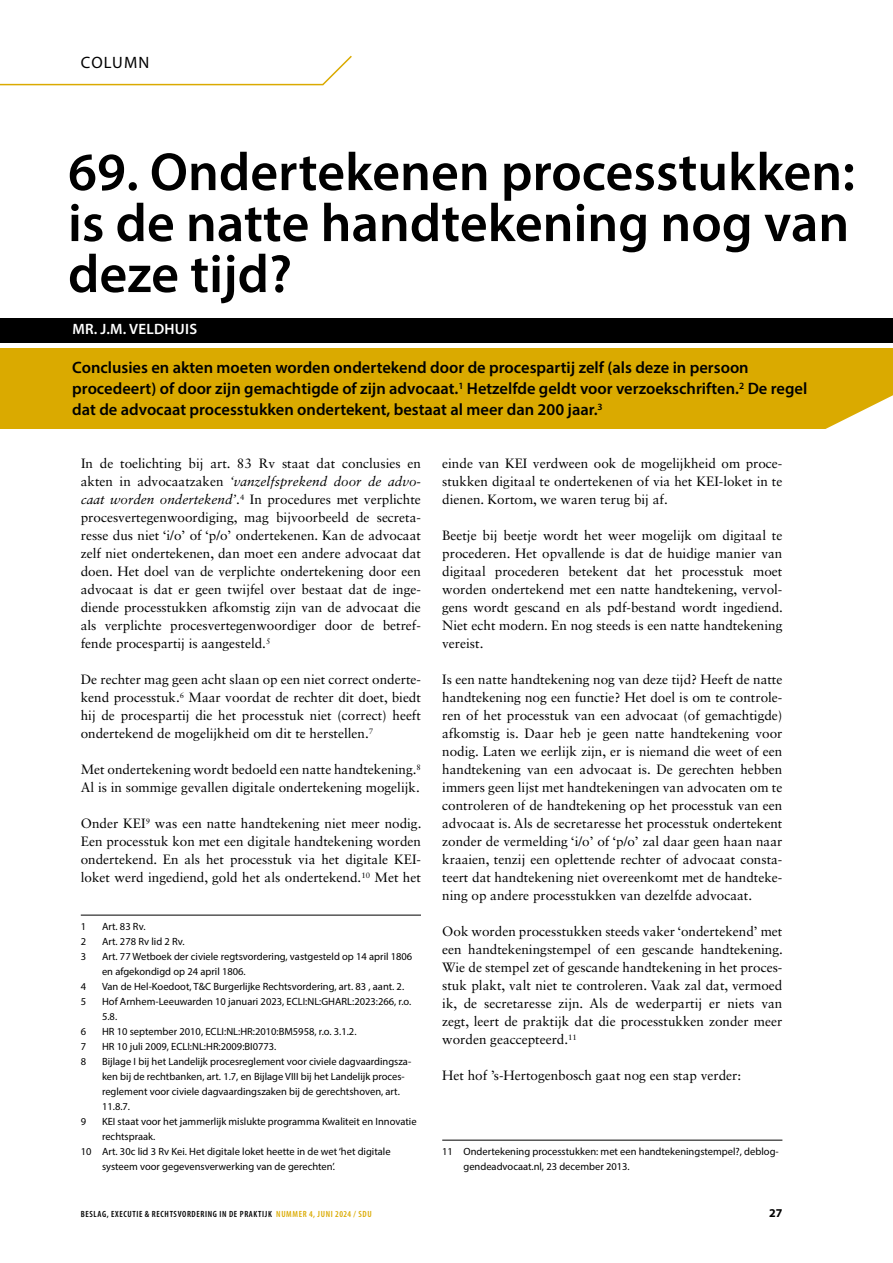
<style>
.page{position:relative;width:893px;height:1263px;background:#fff}
.page>*{position:absolute;margin:0;border:0;box-sizing:border-box;transform-origin:0 0}
.t1{font:600 54px/51px "Myriad Pro";color:#000;text-align:justify}
.t2{font:600 16.5px/21px "Myriad Pro";color:#000}
.t3{font:16.5px "Myriad Pro";color:#000}
.t4{font:600 15px "Myriad Pro";letter-spacing:.02em;color:#fff}
.t5{font:13.5px/18px "Sabon LT Std";color:#000;text-align:justify}
.t6{font:700 12px "Myriad Pro";color:#000}
.t7{font:10.5px/15px "Myriad Pro";color:#000}
.t8{font:600 condensed 9px "Myriad Pro";letter-spacing:.07em;color:#000}
.s1{font-style:italic}
.s2{color:#daaa00}
</style>
<div class="page">
<div style="left:0;top:318px;width:893px;height:24px;background:#000"></div>
<svg style="left:0;top:55px;width:352px;height:31px"></svg>
<hr style="left:81px;top:915px;width:340px;height:1px;background:#000">
<hr style="left:442px;top:1140px;width:340px;height:1px;background:#000">
<div style="left:0;top:348px;width:893px;height:80px;background:#daaa00"></div>
<svg style="left:816px;top:428px;width:77px;height:1px"></svg>
<p class="t3" style="left:81px;top:53px;width:44px">Column</p>
<h1 class="t1" style="left:68px;top:145px;width:788px">69. Ondertekenen processtukken: is de natte handtekening nog van deze tijd?</h1>
<p class="t4" style="left:72px;top:320px;width:126px">MR. J.M. VELDHUIS</p>
<p class="t2" style="left:72px;top:357px;width:736px">Conclusies en akten moeten worden ondertekend door de procespartij zelf (als deze in persoon procedeert) of door zijn gemachtigde of zijn advocaat.<sup>1</sup> Hetzelfde geldt voor verzoekschriften.<sup>2</sup> De regel dat de advocaat processtukken ondertekent, bestaat al meer dan 200 jaar.<sup>3</sup></p>
<p class="t5" style="left:81px;top:454px;width:342px">In de toelichting bij art. 83 Rv staat dat conclusies en akten in advocaatzaken <span class="s1">‘vanzelfsprekend door de advo&shy;caat worden ondertekend’</span>.<sup>4</sup> In procedures met verplichte procesvertegenwoordiging, mag bijvoorbeeld de secreta&shy;resse dus niet ‘i/o’ of ‘p/o’ ondertekenen. Kan de advocaat zelf niet ondertekenen, dan moet een andere advocaat dat doen. Het doel van de verplichte ondertekening door een advocaat is dat er geen twijfel over bestaat dat de inge&shy;diende processtukken afkomstig zijn van de advocaat die als verplichte procesvertegenwoordiger door de betref&shy;fende procespartij is aangesteld.<sup>5</sup></p>
<p class="t5" style="left:81px;top:670px;width:342px">De rechter mag geen acht slaan op een niet correct onderte&shy;kend processtuk.<sup>6</sup> Maar voordat de rechter dit doet, biedt hij de procespartij die het processtuk niet (correct) heeft ondertekend de mogelijkheid om dit te herstellen.<sup>7</sup></p>
<p class="t5" style="left:81px;top:760px;width:342px">Met ondertekening wordt bedoeld een natte handtekening.<sup>8<br></sup>Al is in sommige gevallen digitale ondertekening mogelijk.</p>
<p class="t5" style="left:81px;top:814px;width:342px">Onder KEI<sup>9</sup> was een natte handtekening niet meer nodig.<br>Een processtuk kon met een digitale handtekening worden ondertekend. En als het processtuk via het digitale KEI&shy;loket werd ingediend, gold het als ondertekend.<sup>10</sup> Met het</p>
<p class="t7" style="left:81px;top:919px;width:7px">1</p>
<p class="t7" style="left:102px;top:919px;width:45px">Art. 83 Rv.</p>
<p class="t7" style="left:81px;top:934px;width:7px">2</p>
<p class="t7" style="left:102px;top:934px;width:84px">Art. 278 Rv lid 2 Rv.</p>
<p class="t7" style="left:81px;top:949px;width:7px">3</p>
<p class="t7" style="left:102px;top:949px;width:312px">Art. 77 Wetboek der civiele regtsvordering, vastgesteld op 14 april 1806 en afgekondigd op 24 april 1806.</p>
<p class="t7" style="left:81px;top:979px;width:7px">4</p>
<p class="t7" style="left:102px;top:979px;width:304px">Van de Hel-Koedoot, T&amp;C Burgerlijke Rechtsvordering, art. 83 , aant. 2.</p>
<p class="t7" style="left:81px;top:994px;width:7px">5</p>
<p class="t7" style="left:102px;top:994px;width:311px">Hof Arnhem-Leeuwarden 10 januari 2023, ECLI:NL:GHARL:2023:266, r.o.<br>5.8.</p>
<p class="t7" style="left:81px;top:1024px;width:7px">6</p>
<p class="t7" style="left:102px;top:1024px;width:256px">HR 10 september 2010, ECLI:NL:HR:2010:BM5958, r.o. 3.1.2.</p>
<p class="t7" style="left:81px;top:1039px;width:7px">7</p>
<p class="t7" style="left:102px;top:1039px;width:176px">HR 10 juli 2009, ECLI:NL:HR:2009:BI0773.</p>
<p class="t7" style="left:81px;top:1054px;width:7px">8</p>
<p class="t7" style="left:102px;top:1054px;width:311px">Bijlage I bij het Landelijk procesreglement voor civiele dagvaardingsza-</p>
<p class="t7" style="left:102px;top:1069px;width:304px">ken bij de rechtbanken, art. 1.7, en Bijlage VIII bij het Landelijk proces-</p>
<p class="t7" style="left:102px;top:1084px;width:299px">reglement voor civiele dagvaardingszaken bij de gerechtshoven, art.</p>
<p class="t7" style="left:102px;top:1099px;width:30px">11.8.7.</p>
<p class="t7" style="left:81px;top:1114px;width:337px">9 KEI staat voor het jammerlijk mislukte programma Kwaliteit en Innovatie</p>
<p class="t7" style="left:102px;top:1129px;width:55px">rechtspraak.</p>
<p class="t7" style="left:81px;top:1144px;width:311px">10 Art. 30c lid 3 Rv Kei. Het digitale loket heette in de wet ‘het digitale</p>
<p class="t7" style="left:102px;top:1159px;width:235px">systeem voor gegevensverwerking van de gerechten’.</p>
<p class="t5" style="left:442px;top:454px;width:342px">einde van KEI verdween ook de mogelijkheid om proce&shy;stukken digitaal te ondertekenen of via het KEI-loket in te dienen. Kortom, we waren terug bij af.</p>
<p class="t5" style="left:442px;top:526px;width:342px">Beetje bij beetje wordt het weer mogelijk om digitaal te procederen. Het opvallende is dat de huidige manier van digitaal procederen betekent dat het processtuk moet worden ondertekend met een natte handtekening, vervol&shy;gens wordt gescand en als pdf-bestand wordt ingediend.<br>Niet echt modern. En nog steeds is een natte handtekening vereist.</p>
<p class="t5" style="left:442px;top:670px;width:342px">Is een natte handtekening nog van deze tijd? Heeft de natte handtekening nog een functie? Het doel is om te controle&shy;ren of het processtuk van een advocaat (of gemachtigde) afkomstig is. Daar heb je geen natte handtekening voor nodig. Laten we eerlijk zijn, er is niemand die weet of een handtekening van een advocaat is. De gerechten hebben immers geen lijst met handtekeningen van advocaten om te controleren of de handtekening op het processtuk van een advocaat is. Als de secretaresse het processtuk ondertekent zonder de vermelding ‘i/o’ of ‘p/o’ zal daar geen haan naar kraaien, tenzij een oplettende rechter of advocaat consta&shy;teert dat handtekening niet overeenkomt met de handteke&shy;ning op andere processtukken van dezelfde advocaat.</p>
<p class="t5" style="left:442px;top:922px;width:342px">Ook worden processtukken steeds vaker ‘ondertekend’ met een handtekeningstempel of een gescande handtekening.<br>Wie de stempel zet of gescande handtekening in het proces&shy;stuk plakt, valt niet te controleren. Vaak zal dat, vermoed ik, de secretaresse zijn. Als de wederpartij er niets van zegt, leert de praktijk dat die processtukken zonder meer worden geaccepteerd.<sup>11</sup></p>
<p class="t5" style="left:442px;top:1066px;width:301px">Het hof ’s-Hertogenbosch gaat nog een stap verder:</p>
<p class="t7" style="left:463px;top:1144px;width:317px;text-indent:-21px">11 Ondertekening processtukken: met een handtekeningstempel?, deblog&shy;gendeadvocaat.nl, 23 december 2013.</p>
<p class="t8" style="left:81px;top:1208px;width:283px">BESLAG, EXECUTIE &amp; RECHTSVORDERING IN DE PRAKTIJK <span class="s2">NUMMER 4, JUNI 2024 / SDU</span></p>
<p class="t6" style="left:769px;top:1205px;width:15px">27</p>
</div>
